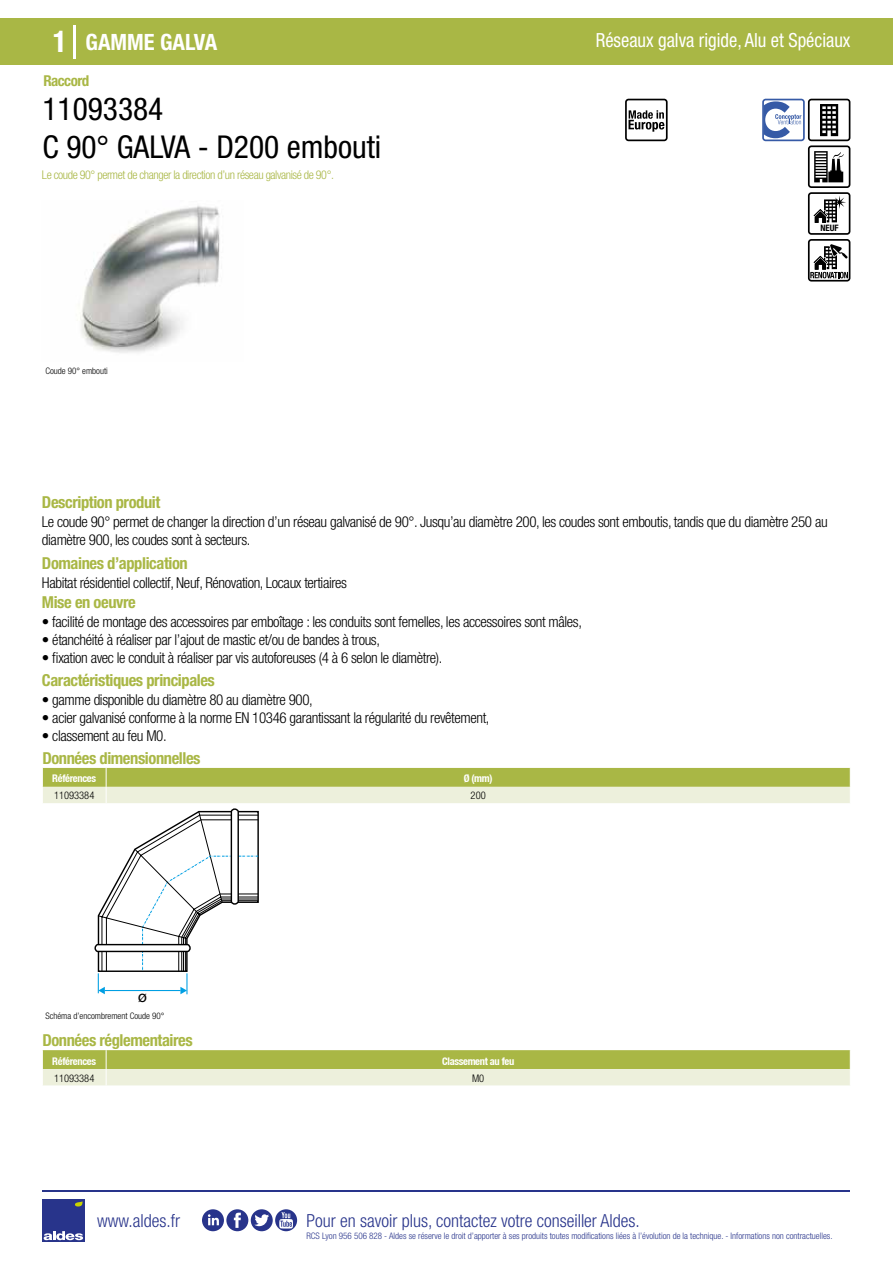
<style>
.page{position:relative;width:893px;height:1263px;background:#fff}
.page>*{position:absolute;margin:0;border:0;box-sizing:border-box;transform-origin:0 0}
.t1{font:condensed 31.5px/37.8px "Helvetica Neue LT Std";color:#000}
.t2{font:700 condensed 22.5px "Helvetica Neue LT Std";color:#fff}
.t3{font:condensed 19.5px "Helvetica Neue LT Std";color:#fff;scale:.95 1}
.t4{font:300 condensed 18px "Helvetica Neue";color:#28348b}
.t5{font:700 condensed 16.5px "Helvetica Neue LT Std";letter-spacing:-.025em;color:#a9b745}
.t6{font:300 condensed 15px/18px "Helvetica Neue LT Std";letter-spacing:-.025em;color:#000}
.t7{font:700 condensed 15px "Helvetica Neue LT Std";letter-spacing:-.035em;color:#a9b745}
.t8{font:300 condensed 12px "Helvetica Neue LT Std";letter-spacing:-.035em;color:#a9b745}
.t9{font:500 11.55px "Helvetica Neue";color:#000}
.t10{font:700 condensed 10.5px "Helvetica Neue";letter-spacing:-.03em;color:#fff}
.t11{font:300 condensed 10.5px "Helvetica Neue";color:#000}
.t12{font:300 condensed 9px "Helvetica Neue";color:#28348b}
.t13{font:300 condensed 9px "Helvetica Neue";color:#000}
.t14{font:700 condensed 8.85px "Helvetica Neue";color:#000}
.s1{font-size:30px}
</style>
<div class="page">
<div style="left:1px;top:18px;width:892px;height:46px;background:#a9b745"></div>
<svg style="left:762px;top:99px;width:88px;height:183px"></svg>
<svg style="left:625px;top:99px;width:43px;height:42px"></svg>
<hr style="left:74px;top:25px;width:2px;height:33px;background:#fff">
<div style="left:42px;top:1199px;width:42px;height:43px;background:#28348b"></div>
<svg style="left:44px;top:1231px;width:39px;height:9px"></svg>
<svg style="left:75px;top:1201px;width:8px;height:5px"></svg>
<svg style="left:80px;top:205px;width:140px;height:148px"></svg>
<hr style="left:42px;top:1190px;width:808px;height:1px;background:#28348b">
<svg style="left:202px;top:1209px;width:95px;height:22px"></svg>
<svg style="left:42px;top:1050px;width:809px;height:36px;background:#c9d28e"></svg>
<svg style="left:42px;top:768px;width:809px;height:226px"></svg>
<h2 class="t2" style="left:53px;top:28px;width:166px"><span class="s1">1</span> GAMME GALVA</h2>
<h3 class="t3" style="left:596px;top:29px;width:270px">Réseaux galva rigide, Alu et Spéciaux</h3>
<p class="t7" style="left:43px;top:71px;width:47px">Raccord</p>
<h1 class="t1" style="left:42px;top:90px;width:340px">11093384<br>C 90° GALVA - D200 embouti</h1>
<p class="t8" style="left:42px;top:167px;width:293px">Le coude 90° permet de changer la direction d’un réseau galvanisé de 90°.</p>
<p class="t13" style="left:45px;top:365px;width:64px">Coude 90° embouti</p>
<p class="t5" style="left:42px;top:492px;width:120px">Description produit</p>
<p class="t14" style="left:820px;top:223px;width:20px">NEUF</p>
<p class="t6" style="left:42px;top:513px;width:787px">Le coude 90° permet de changer la direction d’un réseau galvanisé de 90°. Jusqu’au diamètre 200, les coudes sont emboutis, tandis que du diamètre 250 au diamètre 900, les coudes sont à secteurs.</p>
<p class="t6" style="left:42px;top:573px;width:307px">Habitat résidentiel collectif, Neuf, Rénovation, Locaux tertiaires</p>
<p class="t6" style="left:42px;top:613px;width:541px">• facilité de montage des accessoires par emboîtage : les conduits sont femelles, les accessoires sont mâles,</p>
<p class="t6" style="left:42px;top:631px;width:340px">• étanchéité à réaliser par l’ajout de mastic et/ou de bandes à trous,</p>
<p class="t6" style="left:42px;top:649px;width:402px">• fixation avec le conduit à réaliser par vis autoforeuses (4 à 6 selon le diamètre).</p>
<p class="t5" style="left:42px;top:553px;width:147px">Domaines d’application</p>
<p class="t5" style="left:42px;top:592px;width:95px">Mise en oeuvre</p>
<p class="t5" style="left:42px;top:670px;width:174px">Caractéristiques principales</p>
<p class="t6" style="left:42px;top:691px;width:272px">• gamme disponible du diamètre 80 au diamètre 900,</p>
<p class="t6" style="left:42px;top:709px;width:449px">• acier galvanisé conforme à la norme EN 10346 garantissant la régularité du revêtement,</p>
<p class="t6" style="left:42px;top:727px;width:126px">• classement au feu M0.</p>
<p class="t5" style="left:42px;top:748px;width:160px">Données dimensionnelles</p>
<p class="t10" style="left:52px;top:772px;width:45px">Références</p>
<p class="t10" style="left:464px;top:772px;width:30px">Ø (mm)</p>
<p class="t11" style="left:54px;top:789px;width:42px">11093384</p>
<p class="t11" style="left:471px;top:789px;width:17px">200</p>
<p class="t9" style="left:138px;top:991px;width:10px">Ø</p>
<p class="t13" style="left:45px;top:1010px;width:121px">Schéma d’encombrement Coude 90°</p>
<p class="t5" style="left:42px;top:1030px;width:152px">Données réglementaires</p>
<p class="t10" style="left:52px;top:1054px;width:45px">Références</p>
<p class="t10" style="left:442px;top:1054px;width:74px">Classement au feu</p>
<p class="t11" style="left:54px;top:1072px;width:42px">11093384</p>
<p class="t11" style="left:472px;top:1072px;width:14px">M0</p>
<p class="t4" style="left:97px;top:1211px;width:84px">www.aldes.fr</p>
<p class="t4" style="left:306px;top:1211px;width:335px">Pour en savoir plus, contactez votre conseiller Aldes.</p>
<p class="t12" style="left:306px;top:1230px;width:528px">RCS Lyon 956 506 828 - Aldes se réserve le droit d’apporter à ses produits toutes modifications liées à l’évolution de la technique. - Informations non contractuelles.</p>
</div>
